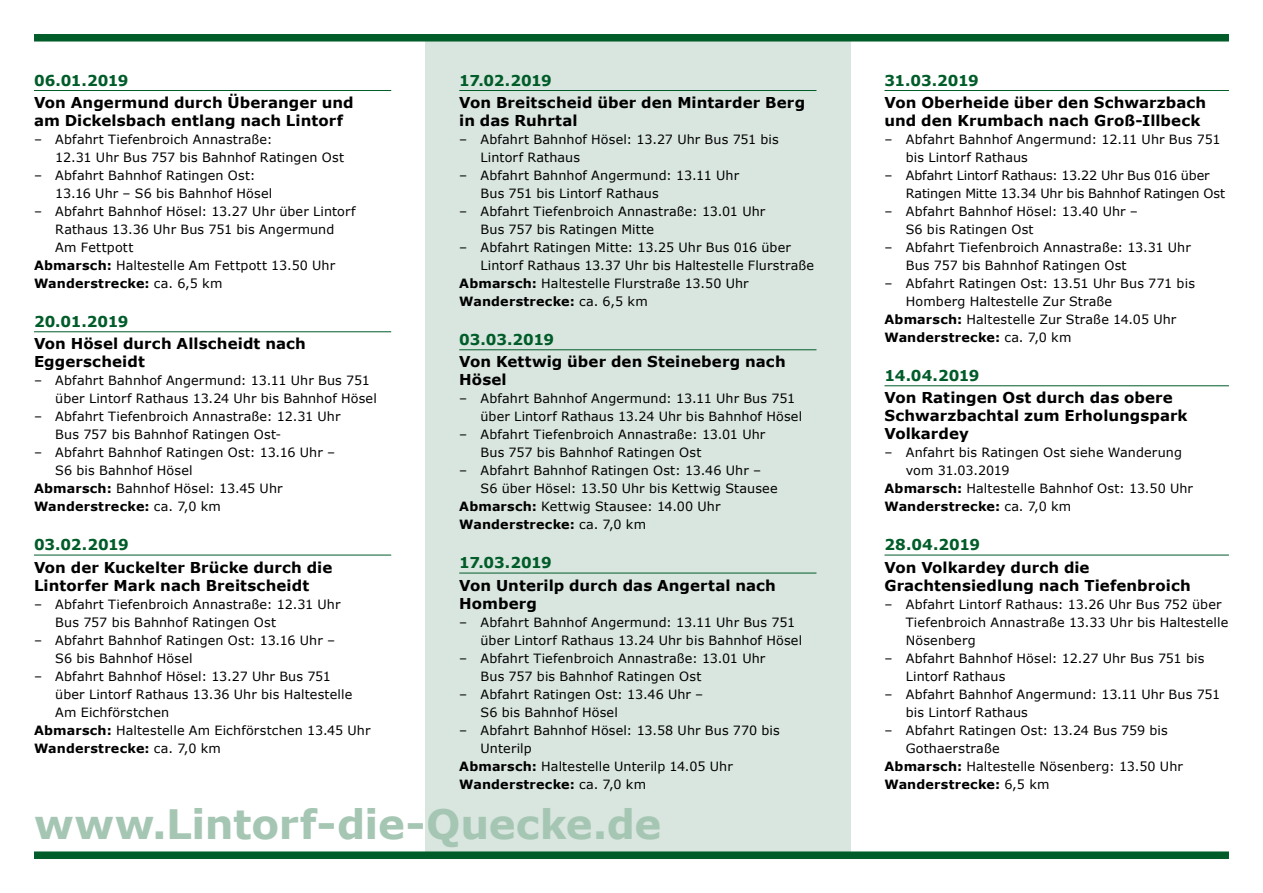
<style>
.page{position:relative;width:1263px;height:893px;background:#fff}
.page>*{position:absolute;margin:0;border:0;box-sizing:border-box;transform-origin:0 0}
.t1{font:700 40.5px "Verdana";letter-spacing:-.01em;color:#a6c6b4}
.t2{font:700 15px/18px "Verdana";letter-spacing:.005em;color:#000}
.t3{font:700 15px "Verdana";letter-spacing:-.035em;color:#005c29}
.t4{font:12.75px/18px "Verdana";letter-spacing:.01em;color:#000}
.t5{font:700 12.75px "Verdana";letter-spacing:.02em;color:#000}
.t6{font:12.75px/18px "Verdana";letter-spacing:-.01em;color:#000}
.t7{font:12.75px "Verdana";letter-spacing:-.015em;color:#000}
.s1{font-weight:700}
.s2{font-weight:400}
</style>
<div class="page">
<div style="left:425px;top:34px;width:425px;height:825px;background:#d9e6df"></div>
<div style="left:34px;top:34px;width:1195px;height:8px;background:#005c29"></div>
<div style="left:34px;top:851px;width:1195px;height:8px;background:#005c29"></div>
<hr style="left:34px;top:90px;width:357px;height:1px;background:#005c29">
<hr style="left:34px;top:331px;width:357px;height:1px;background:#005c29">
<hr style="left:34px;top:555px;width:357px;height:1px;background:#005c29">
<hr style="left:459px;top:90px;width:357px;height:1px;background:#005c29">
<hr style="left:459px;top:349px;width:357px;height:1px;background:#005c29">
<hr style="left:459px;top:573px;width:357px;height:1px;background:#005c29">
<hr style="left:884px;top:90px;width:345px;height:1px;background:#005c29">
<hr style="left:884px;top:385px;width:345px;height:1px;background:#005c29">
<hr style="left:884px;top:555px;width:345px;height:1px;background:#005c29">
<p class="t3" style="left:34px;top:71px;width:96px">06.01.2019</p>
<p class="t2" style="left:34px;top:94px;width:321px">Von Angermund durch Überanger und am Dickelsbach entlang nach Lintorf</p>
<p class="t4" style="left:55px;top:131px;width:290px;text-indent:-21px">– Abfahrt Tiefenbroich Annastraße:<br>12.31 Uhr Bus 757 bis Bahnhof Ratingen Ost</p>
<p class="t4" style="left:55px;top:167px;width:218px;text-indent:-21px">– Abfahrt Bahnhof Ratingen Ost:<br>13.16 Uhr – S6 bis Bahnhof Hösel</p>
<p class="t4" style="left:34px;top:203px;width:323px">– Abfahrt Bahnhof Hösel: 13.27 Uhr über Lintorf</p>
<p class="t4" style="left:55px;top:221px;width:281px">Rathaus 13.36 Uhr Bus 751 bis Angermund</p>
<p class="t4" style="left:55px;top:239px;width:80px">Am Fettpott</p>
<p class="t4" style="left:34px;top:257px;width:303px"><span class="s1">Abmarsch:</span> Haltestelle Am Fettpott 13.50 Uhr</p>
<p class="t5" style="left:34px;top:275px;width:190px">Wanderstrecke: <span class="s2">ca. 6,5 km</span></p>
<p class="t3" style="left:34px;top:312px;width:96px">20.01.2019</p>
<p class="t2" style="left:34px;top:335px;width:273px">Von Hösel durch Allscheidt nach<br>Eggerscheidt</p>
<p class="t4" style="left:55px;top:372px;width:323px;text-indent:-21px">– Abfahrt Bahnhof Angermund: 13.11 Uhr Bus 751 über Lintorf Rathaus 13.24 Uhr bis Bahnhof Hösel</p>
<p class="t4" style="left:55px;top:408px;width:287px;text-indent:-21px">– Abfahrt Tiefenbroich Annastraße: 12.31 Uhr<br>Bus 757 bis Bahnhof Ratingen Ost-</p>
<p class="t4" style="left:34px;top:444px;width:303px">– Abfahrt Bahnhof Ratingen Ost: 13.16 Uhr –</p>
<p class="t4" style="left:55px;top:462px;width:139px">S6 bis Bahnhof Hösel</p>
<p class="t4" style="left:34px;top:480px;width:250px"><span class="s1">Abmarsch:</span> Bahnhof Hösel: 13.45 Uhr</p>
<p class="t5" style="left:34px;top:498px;width:188px">Wanderstrecke: <span class="s2">ca. 7,0 km</span></p>
<p class="t3" style="left:34px;top:535px;width:96px">03.02.2019</p>
<p class="t2" style="left:34px;top:558px;width:300px">Von der Kuckelter Brücke durch die<br>Lintorfer Mark nach Breitscheidt</p>
<p class="t4" style="left:55px;top:595px;width:287px;text-indent:-21px">– Abfahrt Tiefenbroich Annastraße: 12.31 Uhr<br>Bus 757 bis Bahnhof Ratingen Ost</p>
<p class="t4" style="left:55px;top:631px;width:281px;text-indent:-21px">– Abfahrt Bahnhof Ratingen Ost: 13.16 Uhr –<br>S6 bis Bahnhof Hösel</p>
<p class="t4" style="left:34px;top:667px;width:299px">– Abfahrt Bahnhof Hösel: 13.27 Uhr Bus 751</p>
<p class="t4" style="left:55px;top:685px;width:298px">über Lintorf Rathaus 13.36 Uhr bis Haltestelle</p>
<p class="t4" style="left:55px;top:703px;width:115px">Am Eichförstchen</p>
<p class="t4" style="left:34px;top:721px;width:338px"><span class="s1">Abmarsch:</span> Haltestelle Am Eichförstchen 13.45 Uhr</p>
<p class="t5" style="left:34px;top:740px;width:188px">Wanderstrecke: <span class="s2">ca. 7,0 km</span></p>
<p class="t3" style="left:459px;top:71px;width:94px">17.02.2019</p>
<p class="t2" style="left:459px;top:94px;width:347px">Von Breitscheid über den Mintarder Berg in das Ruhrtal</p>
<p class="t4" style="left:480px;top:131px;width:300px;text-indent:-21px">– Abfahrt Bahnhof Hösel: 13.27 Uhr Bus 751 bis<br>Lintorf Rathaus</p>
<p class="t4" style="left:480px;top:167px;width:260px;text-indent:-21px">– Abfahrt Bahnhof Angermund: 13.11 Uhr<br>Bus 751 bis Lintorf Rathaus</p>
<p class="t4" style="left:480px;top:203px;width:286px;text-indent:-21px">– Abfahrt Tiefenbroich Annastraße: 13.01 Uhr<br>Bus 757 bis Ratingen Mitte</p>
<p class="t4" style="left:459px;top:239px;width:333px">– Abfahrt Ratingen Mitte: 13.25 Uhr Bus 016 über</p>
<p class="t4" style="left:480px;top:257px;width:335px">Lintorf Rathaus 13.37 Uhr bis Haltestelle Flurstraße</p>
<p class="t4" style="left:459px;top:275px;width:291px"><span class="s1">Abmarsch:</span> Haltestelle Flurstraße 13.50 Uhr</p>
<p class="t5" style="left:459px;top:293px;width:190px">Wanderstrecke: <span class="s2">ca. 6,5 km</span></p>
<p class="t3" style="left:459px;top:330px;width:96px">03.03.2019</p>
<p class="t2" style="left:459px;top:353px;width:328px">Von Kettwig über den Steineberg nach<br>Hösel</p>
<p class="t4" style="left:480px;top:390px;width:323px;text-indent:-21px">– Abfahrt Bahnhof Angermund: 13.11 Uhr Bus 751 über Lintorf Rathaus 13.24 Uhr bis Bahnhof Hösel</p>
<p class="t4" style="left:480px;top:426px;width:286px;text-indent:-21px">– Abfahrt Tiefenbroich Annastraße: 13.01 Uhr<br>Bus 757 bis Bahnhof Ratingen Ost</p>
<p class="t4" style="left:459px;top:462px;width:303px">– Abfahrt Bahnhof Ratingen Ost: 13.46 Uhr –</p>
<p class="t4" style="left:480px;top:480px;width:299px">S6 über Hösel: 13.50 Uhr bis Kettwig Stausee</p>
<p class="t4" style="left:459px;top:498px;width:263px"><span class="s1">Abmarsch:</span> Kettwig Stausee: 14.00 Uhr</p>
<p class="t5" style="left:459px;top:516px;width:188px">Wanderstrecke: <span class="s2">ca. 7,0 km</span></p>
<p class="t3" style="left:459px;top:553px;width:94px">17.03.2019</p>
<p class="t2" style="left:459px;top:576px;width:318px">Von Unterilp durch das Angertal nach<br>Homberg</p>
<p class="t4" style="left:480px;top:613px;width:323px;text-indent:-21px">– Abfahrt Bahnhof Angermund: 13.11 Uhr Bus 751 über Lintorf Rathaus 13.24 Uhr bis Bahnhof Hösel</p>
<p class="t4" style="left:480px;top:649px;width:286px;text-indent:-21px">– Abfahrt Tiefenbroich Annastraße: 13.01 Uhr<br>Bus 757 bis Bahnhof Ratingen Ost</p>
<p class="t4" style="left:480px;top:685px;width:224px;text-indent:-21px">– Abfahrt Ratingen Ost: 13.46 Uhr –<br>S6 bis Bahnhof Hösel</p>
<p class="t4" style="left:459px;top:721px;width:322px">– Abfahrt Bahnhof Hösel: 13.58 Uhr Bus 770 bis</p>
<p class="t4" style="left:480px;top:739px;width:53px">Unterilp</p>
<p class="t4" style="left:459px;top:757px;width:275px"><span class="s1">Abmarsch:</span> Haltestelle Unterilp 14.05 Uhr</p>
<p class="t5" style="left:459px;top:776px;width:188px">Wanderstrecke: <span class="s2">ca. 7,0 km</span></p>
<h1 class="t1" style="left:34px;top:798px;width:629px">www.Lintorf-die-Quecke.de</h1>
<p class="t3" style="left:884px;top:71px;width:96px">31.03.2019</p>
<p class="t2" style="left:884px;top:94px;width:323px">Von Oberheide über den Schwarzbach und den Krumbach nach Groß-Illbeck</p>
<p class="t4" style="left:906px;top:131px;width:316px;text-indent:-21px">– Abfahrt Bahnhof Angermund: 12.11 Uhr Bus 751 bis Lintorf Rathaus</p>
<p class="t6" style="left:906px;top:167px;width:321px;text-indent:-21px">– Abfahrt Lintorf Rathaus: 13.22 Uhr Bus 016 über<br>Ratingen Mitte 13.34 Uhr bis Bahnhof Ratingen Ost</p>
<p class="t4" style="left:906px;top:203px;width:234px;text-indent:-21px">– Abfahrt Bahnhof Hösel: 13.40 Uhr –<br>S6 bis Ratingen Ost</p>
<p class="t4" style="left:906px;top:239px;width:286px;text-indent:-21px">– Abfahrt Tiefenbroich Annastraße: 13.31 Uhr<br>Bus 757 bis Bahnhof Ratingen Ost</p>
<p class="t4" style="left:884px;top:275px;width:312px">– Abfahrt Ratingen Ost: 13.51 Uhr Bus 771 bis</p>
<p class="t4" style="left:906px;top:293px;width:208px">Homberg Haltestelle Zur Straße</p>
<p class="t4" style="left:884px;top:311px;width:293px"><span class="s1">Abmarsch:</span> Haltestelle Zur Straße 14.05 Uhr</p>
<p class="t5" style="left:884px;top:329px;width:188px">Wanderstrecke: <span class="s2">ca. 7,0 km</span></p>
<p class="t3" style="left:884px;top:366px;width:97px">14.04.2019</p>
<p class="t2" style="left:884px;top:389px;width:305px">Von Ratingen Ost durch das obere<br>Schwarzbachtal zum Erholungspark<br>Volkardey</p>
<p class="t4" style="left:884px;top:444px;width:299px">– Anfahrt bis Ratingen Ost siehe Wanderung</p>
<p class="t7" style="left:906px;top:463px;width:105px">vom 31.03.2019</p>
<p class="t4" style="left:884px;top:480px;width:310px"><span class="s1">Abmarsch:</span> Haltestelle Bahnhof Ost: 13.50 Uhr</p>
<p class="t5" style="left:884px;top:498px;width:188px">Wanderstrecke: <span class="s2">ca. 7,0 km</span></p>
<p class="t3" style="left:884px;top:535px;width:97px">28.04.2019</p>
<p class="t2" style="left:884px;top:558px;width:308px">Von Volkardey durch die<br>Grachtensiedlung nach Tiefenbroich</p>
<p class="t4" style="left:906px;top:595px;width:324px;text-indent:-21px">– Abfahrt Lintorf Rathaus: 13.26 Uhr Bus 752 über<br>Tiefenbroich Annastraße 13.33 Uhr bis Haltestelle<br>Nösenberg</p>
<p class="t4" style="left:906px;top:649px;width:300px;text-indent:-21px">– Abfahrt Bahnhof Hösel: 12.27 Uhr Bus 751 bis<br>Lintorf Rathaus</p>
<p class="t4" style="left:906px;top:685px;width:316px;text-indent:-21px">– Abfahrt Bahnhof Angermund: 13.11 Uhr Bus 751 bis Lintorf Rathaus</p>
<p class="t4" style="left:884px;top:721px;width:285px">– Abfahrt Ratingen Ost: 13.24 Bus 759 bis</p>
<p class="t4" style="left:906px;top:739px;width:95px">Gothaerstraße</p>
<p class="t4" style="left:884px;top:757px;width:300px"><span class="s1">Abmarsch:</span> Haltestelle Nösenberg: 13.50 Uhr</p>
<p class="t5" style="left:884px;top:776px;width:167px">Wanderstrecke: <span class="s2">6,5 km</span></p>
</div>
